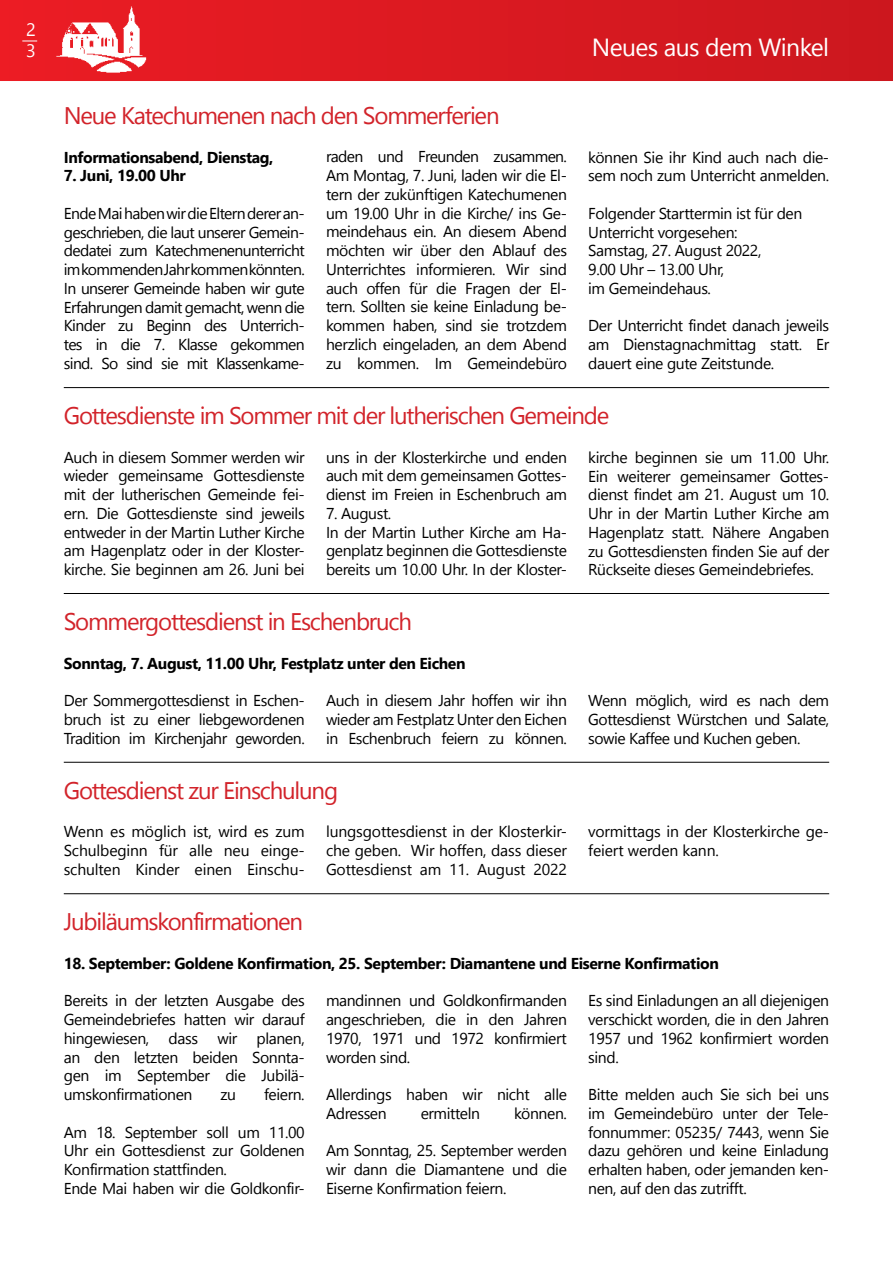
<style>
.page{position:relative;width:893px;height:1263px;background:#fff}
.page>*{position:absolute;margin:0;border:0;box-sizing:border-box;transform-origin:0 0}
.t1{font:24.75px "Nirmala UI";letter-spacing:-.025em;color:#fff}
.t2{font:24px "Nirmala UI";letter-spacing:-.05em;color:#d2232a}
.t3{font:18px/21px "Nirmala UI";color:#fff}
.t4{font:15.75px/18.8px "Nirmala UI";letter-spacing:-.025em;color:#000;text-align:justify}
.t5{font:700 15.75px "Nirmala UI";letter-spacing:-.025em;color:#000}
</style>
<div class="page">
<svg style="left:0;top:0;width:893px;height:81px;background:#da1920"></svg>
<img style="left:54px;top:5px;width:102px;height:70px">
<svg style="left:22px;top:41px;width:15px;height:1px"></svg>
<hr style="left:64px;top:387px;width:765px;height:1px;background:#000">
<hr style="left:64px;top:593px;width:765px;height:1px;background:#000">
<hr style="left:64px;top:762px;width:765px;height:1px;background:#000">
<hr style="left:64px;top:893px;width:765px;height:1px;background:#000">
<p class="t3" style="left:26px;top:18px;width:11px">2<br>3</p>
<h2 class="t2" style="left:64px;top:96px;width:437px">Neue Katechumenen nach den Sommerferien</h2>
<p class="t5" style="left:64px;top:145px;width:211px">Informationsabend, Dienstag,</p>
<p class="t5" style="left:64px;top:164px;width:124px">7. Juni, 19.00 Uhr</p>
<p class="t4" style="left:64px;top:203px;width:242px">Ende Mai haben wir die Eltern derer an&shy;geschrieben, die laut unserer Gemein&shy;dedatei zum Katechmenenunterricht im kommenden Jahr kommen könnten.<br>In unserer Gemeinde haben wir gute Erfahrungen damit gemacht, wenn die Kinder zu Beginn des Unterrich&shy;tes in die 7. Klasse gekommen sind. So sind sie mit Klassenkame-</p>
<p class="t4" style="left:326px;top:147px;width:243px">raden und Freunden zusammen.<br>Am Montag, 7. Juni, laden wir die El&shy;tern der zukünftigen Katechumenen um 19.00 Uhr in die Kirche/ ins Ge&shy;meindehaus ein. An diesem Abend möchten wir über den Ablauf des Unterrichtes informieren. Wir sind auch offen für die Fragen der El&shy;tern. Sollten sie keine Einladung be&shy;kommen haben, sind sie trotzdem herzlich eingeladen, an dem Abend zu kommen. Im Gemeindebüro</p>
<h1 class="t1" style="left:592px;top:28px;width:239px">Neues aus dem Winkel</h1>
<p class="t4" style="left:588px;top:147px;width:242px">können Sie ihr Kind auch nach die&shy;sem noch zum Unterricht anmelden.</p>
<p class="t4" style="left:588px;top:203px;width:216px;text-align:left">Folgender Starttermin ist für den<br>Unterricht vorgesehen:<br>Samstag, 27. August 2022,<br>9.00 Uhr – 13.00 Uhr,<br>im Gemeindehaus.</p>
<p class="t4" style="left:588px;top:315px;width:242px">Der Unterricht findet danach jeweils am Dienstagnachmittag statt. Er dauert eine gute Zeitstunde.</p>
<h2 class="t2" style="left:64px;top:396px;width:547px">Gottesdienste im Sommer mit der lutherischen Gemeinde</h2>
<p class="t4" style="left:588px;top:447px;width:242px">kirche beginnen sie um 11.00 Uhr.<br>Ein weiterer gemeinsamer Gottes&shy;dienst findet am 21. August um 10.<br>Uhr in der Martin Luther Kirche am Hagenplatz statt. Nähere Angaben zu Gottesdiensten finden Sie auf der Rückseite dieses Gemeindebriefes.</p>
<p class="t4" style="left:64px;top:447px;width:242px">Auch in diesem Sommer werden wir wieder gemeinsame Gottesdienste mit der lutherischen Gemeinde fei&shy;ern. Die Gottesdienste sind jeweils entweder in der Martin Luther Kirche am Hagenplatz oder in der Kloster&shy;kirche. Sie beginnen am 26. Juni bei</p>
<p class="t4" style="left:326px;top:447px;width:242px">uns in der Klosterkirche und enden auch mit dem gemeinsamen Gottes&shy;dienst im Freien in Eschenbruch am</p>
<p class="t4" style="left:326px;top:503px;width:242px;text-align:left">7. August.<br>In der Martin Luther Kirche am Ha&shy;genplatz beginnen die Gottesdienste bereits um 10.00 Uhr. In der Kloster-</p>
<h2 class="t2" style="left:64px;top:603px;width:350px">Sommergottesdienst in Eschenbruch</h2>
<p class="t5" style="left:64px;top:651px;width:403px">Sonntag, 7. August, 11.00 Uhr, Festplatz unter den Eichen</p>
<p class="t4" style="left:64px;top:691px;width:242px">Der Sommergottesdienst in Eschen&shy;bruch ist zu einer liebgewordenen Tradition im Kirchenjahr geworden.</p>
<p class="t4" style="left:326px;top:691px;width:242px">Auch in diesem Jahr hoffen wir ihn wieder am Festplatz Unter den Eichen in Eschenbruch feiern zu können.</p>
<p class="t4" style="left:588px;top:690px;width:242px">Wenn möglich, wird es nach dem Gottesdienst Würstchen und Salate, sowie Kaffee und Kuchen geben.</p>
<h2 class="t2" style="left:64px;top:771px;width:276px">Gottesdienst zur Einschulung</h2>
<p class="t4" style="left:64px;top:822px;width:242px">Wenn es möglich ist, wird es zum Schulbeginn für alle neu einge&shy;schulten Kinder einen Einschu-</p>
<p class="t4" style="left:326px;top:822px;width:242px">lungsgottesdienst in der Klosterkir&shy;che geben. Wir hoffen, dass dieser Gottesdienst am 11. August 2022</p>
<p class="t4" style="left:588px;top:822px;width:242px">vormittags in der Klosterkirche ge&shy;feiert werden kann.</p>
<h2 class="t2" style="left:64px;top:903px;width:241px">Jubiläumskonfirmationen</h2>
<p class="t5" style="left:64px;top:951px;width:657px">18. September: Goldene Konfirmation, 25. September: Diamantene und Eiserne Konfirmation</p>
<p class="t4" style="left:64px;top:991px;width:242px">Bereits in der letzten Ausgabe des Gemeindebriefes hatten wir darauf hingewiesen, dass wir planen, an den letzten beiden Sonnta&shy;gen im September die Jubilä&shy;umskonfirmationen</p>
<p class="t4" style="left:326px;top:990px;width:242px">mandinnen und Goldkonfirmanden angeschrieben, die in den Jahren 1970, 1971 und 1972 konfirmiert worden sind.</p>
<p class="t4" style="left:326px;top:1084px;width:242px">Allerdings haben wir nicht alle<br>Adressen</p>
<p class="t4" style="left:588px;top:990px;width:242px">Es sind Einladungen an all diejenigen verschickt worden, die in den Jahren 1957 und 1962 konfirmiert worden sind.</p>
<p class="t4" style="left:588px;top:1084px;width:242px">Bitte melden auch Sie sich bei uns im Gemeindebüro unter der Tele&shy;fonnummer: 05235/ 7443, wenn Sie dazu gehören und keine Einladung erhalten haben, oder jemanden ken&shy;nen, auf den das zutrifft.</p>
<p class="t4" style="left:220px;top:1084px;width:17px">zu</p>
<p class="t4" style="left:264px;top:1084px;width:42px">feiern.</p>
<p class="t4" style="left:64px;top:1122px;width:242px;text-align:left">Am 18. September soll um 11.00<br>Uhr ein Gottesdienst zur Goldenen<br>Konfirmation stattfinden.<br>Ende Mai haben wir die Goldkonfir-</p>
<p class="t4" style="left:421px;top:1103px;width:61px">ermitteln</p>
<p class="t4" style="left:514px;top:1103px;width:54px">können.</p>
<p class="t4" style="left:326px;top:1140px;width:242px">Am Sonntag, 25. September werden wir dann die Diamantene und die Eiserne Konfirmation feiern.</p>
</div>
